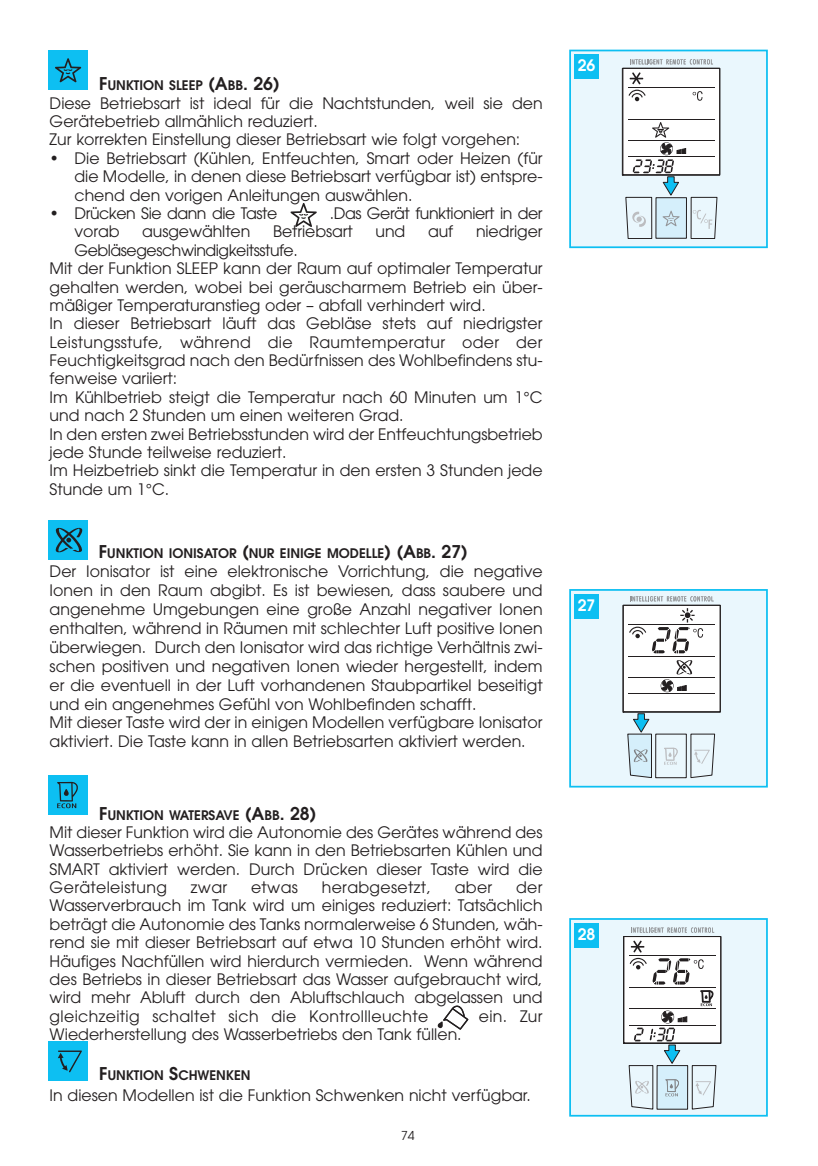
<style>
.page{position:relative;width:818px;height:1166px;background:#fff}
.page>*{position:absolute;margin:0;border:0;box-sizing:border-box;transform-origin:0 0}
.t1{font:15.75px/18.4px "Avant Garde";color:#231f20}
.t2{font:15.75px "Avant Garde";letter-spacing:-.03em;color:#231f20}
.t3{font:15.75px "Avant Garde";letter-spacing:.02em;color:#231f20}
.t4{font:600 15.75px "Avant Garde";color:#fff}
.t5{font:600 13.12px "Avant Garde";color:#231f20}
.t6{font:12.25px "Avant Garde";color:#231f20}
.s1{font-size:17.5px}
</style>
<div class="page">
<div style="left:570px;top:50px;width:196px;height:197px;background:#eaf7fd"></div>
<svg style="left:622px;top:59px;width:98px;height:180px"></svg>
<div style="left:621px;top:68px;width:99px;height:108px;border:1px solid #231f20"></div>
<div style="left:569px;top:50px;width:198px;height:198px;border:2px solid #0dbff2"></div>
<div style="left:570px;top:590px;width:196px;height:196px;background:#eaf7fd"></div>
<svg style="left:622px;top:596px;width:98px;height:182px"></svg>
<div style="left:569px;top:589px;width:198px;height:198px;border:2px solid #0dbff2"></div>
<div style="left:570px;top:919px;width:196px;height:196px;background:#eaf7fd"></div>
<div style="left:623px;top:936px;width:97px;height:106px;background:#fff"></div>
<svg style="left:629px;top:940px;width:17px;height:29px"></svg>
<svg style="left:652px;top:958px;width:51px;height:26px"></svg>
<hr style="left:629px;top:955px;width:86px;height:1px;background:#231f20">
<hr style="left:629px;top:987px;width:86px;height:1px;background:#231f20">
<svg style="left:631px;top:927px;width:83px;height:5px"></svg>
<div style="left:623px;top:936px;width:98px;height:107px;border:1px solid #231f20"></div>
<svg style="left:623px;top:990px;width:93px;height:119px"></svg>
<div style="left:569px;top:918px;width:198px;height:198px;border:2px solid #0dbff2"></div>
<div style="left:574px;top:55px;width:24px;height:24px;background:#0dbff2"></div>
<div style="left:574px;top:594px;width:24px;height:25px;background:#0dbff2"></div>
<div style="left:574px;top:923px;width:24px;height:24px;background:#0dbff2"></div>
<div style="left:48px;top:50px;width:40px;height:40px;background:#0dbff2"></div>
<svg style="left:55px;top:58px;width:26px;height:25px"></svg>
<svg style="left:291px;top:203px;width:25px;height:24px"></svg>
<div style="left:48px;top:520px;width:40px;height:40px;background:#0dbff2"></div>
<svg style="left:55px;top:527px;width:27px;height:25px"></svg>
<div style="left:48px;top:775px;width:39px;height:40px;background:#0dbff2"></div>
<svg style="left:57px;top:782px;width:21px;height:26px"></svg>
<div style="left:48px;top:1041px;width:40px;height:40px;background:#0dbff2"></div>
<svg style="left:58px;top:1050px;width:24px;height:22px"></svg>
<svg style="left:438px;top:1005px;width:30px;height:24px"></svg>
<p class="t5" style="left:99px;top:81px;width:182px"><span class="s1">F</span>UNKTION SLEEP <span class="s1">(A</span>BB<span class="s1">. 26)</span></p>
<p class="t1" style="left:50px;top:95px;width:494px">Diese Betriebsart ist ideal für die Nachtstunden, weil sie den<br>Gerätebetrieb allmählich reduziert.<br>Zur korrekten Einstellung dieser Betriebsart wie folgt vorgehen:</p>
<p class="t1" style="left:74px;top:150px;width:469px;text-align:justify;text-indent:-25px">• Die Betriebsart (Kühlen, Entfeuchten, Smart oder Heizen (für die Modelle, in denen diese Betriebsart verfügbar ist) entspre&shy;chend den vorigen Anleitungen auswählen.</p>
<p class="t2" style="left:50px;top:207px;width:229px">• Drücken Sie dann die Taste</p>
<p class="t2" style="left:329px;top:207px;width:214px">.Das Gerät funktioniert in der</p>
<p class="t1" style="left:74px;top:224px;width:46px">vorab</p>
<p class="t1" style="left:142px;top:224px;width:110px">ausgewählten</p>
<p class="t1" style="left:273px;top:224px;width:81px">Betriebsart</p>
<p class="t1" style="left:375px;top:224px;width:31px">und</p>
<p class="t1" style="left:428px;top:224px;width:27px">auf</p>
<p class="t1" style="left:476px;top:224px;width:68px">niedriger</p>
<p class="t1" style="left:50px;top:242px;width:494px;text-indent:25px">Gebläsegeschwindigkeitsstufe.<br>Mit der Funktion SLEEP kann der Raum auf optimaler Temperatur gehalten werden, wobei bei geräuscharmem Betrieb ein über&shy;mäßiger Temperaturanstieg oder – abfall verhindert wird.<br>In dieser Betriebsart läuft das Gebläse stets auf niedrigster Leistungsstufe, während die Raumtemperatur oder der Feuchtigkeitsgrad nach den Bedürfnissen des Wohlbefindens stu&shy;fenweise variiert:<br>Im Kühlbetrieb steigt die Temperatur nach 60 Minuten um 1°C und nach 2 Stunden um einen weiteren Grad.<br>In den ersten zwei Betriebsstunden wird der Entfeuchtungsbetrieb jede Stunde teilweise reduziert.<br>Im Heizbetrieb sinkt die Temperatur in den ersten 3 Stunden jede Stunde um 1°C.</p>
<p class="t5" style="left:99px;top:548px;width:370px"><span class="s1">F</span>UNKTION IONISATOR <span class="s1">(</span>NUR EINIGE MODELLE<span class="s1">) (A</span>BB<span class="s1">. 27)</span></p>
<p class="t1" style="left:50px;top:563px;width:494px;line-height:18.9px">Der Ionisator ist eine elektronische Vorrichtung, die negative Ionen in den Raum abgibt. Es ist bewiesen, dass saubere und angenehme Umgebungen eine große Anzahl negativer Ionen enthalten, während in Räumen mit schlechter Luft positive Ionen überwiegen. Durch den Ionisator wird das richtige Verhältnis zwi&shy;schen positiven und negativen Ionen wieder hergestellt, indem er die eventuell in der Luft vorhandenen Staubpartikel beseitigt und ein angenehmes Gefühl von Wohlbefinden schafft.<br>Mit dieser Taste wird der in einigen Modellen verfügbare Ionisator aktiviert. Die Taste kann in allen Betriebsarten aktiviert werden.</p>
<p class="t5" style="left:99px;top:809px;width:218px"><span class="s1">F</span>UNKTION WATERSAVE <span class="s1">(A</span>BB<span class="s1">. 28)</span></p>
<p class="t1" style="left:50px;top:824px;width:494px;text-align:justify">Mit dieser Funktion wird die Autonomie des Gerätes während des Wasserbetriebs erhöht. Sie kann in den Betriebsarten Kühlen und SMART aktiviert werden. Durch Drücken dieser Taste wird die Geräteleistung</p>
<p class="t1" style="left:50px;top:879px;width:494px;text-align:justify;text-indent:466px">der Wasserverbrauch im Tank wird um einiges reduziert: Tatsächlich beträgt die Autonomie des Tanks normalerweise 6 Stunden, wäh&shy;rend sie mit dieser Betriebsart auf etwa 10 Stunden erhöht wird.<br>Häufiges Nachfüllen wird hierdurch vermieden. Wenn während des Betriebs in dieser Betriebsart das Wasser aufgebraucht wird, wird mehr Abluft durch den Abluftschlauch abgelassen und gleichzeitig schaltet sich die Kontrollleuchte</p>
<p class="t1" style="left:191px;top:879px;width:38px">zwar</p>
<p class="t1" style="left:251px;top:879px;width:48px">etwas</p>
<p class="t3" style="left:321px;top:881px;width:111px">herabgesetzt,</p>
<p class="t1" style="left:454px;top:879px;width:39px">aber</p>
<p class="t1" style="left:478px;top:1008px;width:65px">ein. Zur</p>
<p class="t1" style="left:50px;top:1026px;width:413px">Wiederherstellung des Wasserbetriebs den Tank füllen.</p>
<p class="t5" style="left:99px;top:1070px;width:153px"><span class="s1">F</span>UNKTION <span class="s1">S</span>CHWENKEN</p>
<p class="t1" style="left:50px;top:1087px;width:482px">In diesen Modellen ist die Funktion Schwenken nicht verfügbar.</p>
<p class="t6" style="left:401px;top:1130px;width:15px">74</p>
<p class="t4" style="left:577px;top:60px;width:19px">26</p>
<p class="t4" style="left:577px;top:599px;width:19px">27</p>
<p class="t4" style="left:577px;top:928px;width:19px">28</p>
</div>
